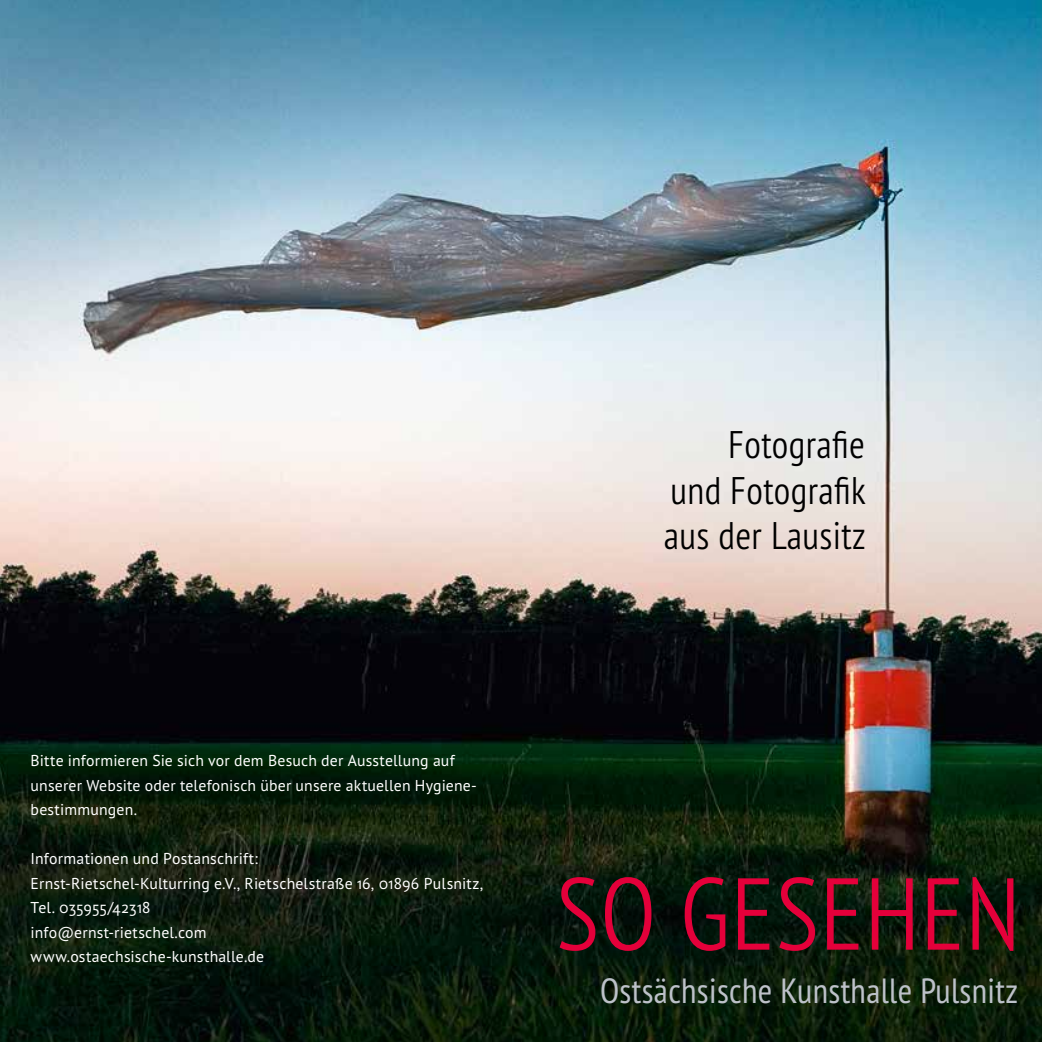
<style>
.page{position:relative;width:1042px;height:1042px;background:#fff}
.page>*{position:absolute;margin:0;border:0;box-sizing:border-box;transform-origin:0 0}
.t1{font:300 condensed 101.85px "PT Sans Pro";letter-spacing:.01em;color:#e4003a}
.t2{font:300 condensed 38.5px/45.5px "PT Sans Pro";letter-spacing:.01em;color:#000;text-align:justify}
.t3{font:condensed 35px "PT Sans Pro";letter-spacing:.01em;color:#bdc1c9}
.t4{font:15.75px/24.5px "PT Sans Pro";letter-spacing:.01em;color:#fff}
</style>
<div class="page">
<img style="left:0;top:0;width:1042px;height:1042px">
<h2 class="t2" style="left:664px;top:421px;width:203px;text-indent:64px">Fotografie und Fotografik aus der Lausitz</h2>
<p class="t4" style="left:31px;top:748px;width:448px">Bitte informieren Sie sich vor dem Besuch der Ausstellung auf unserer Website oder telefonisch über unsere aktuellen Hygiene&shy;bestimmungen.</p>
<p class="t4" style="left:31px;top:846px;width:454px">Informationen und Postanschrift:<br>Ernst-Rietschel-Kulturring e.V., Rietschelstraße 16, 01896 Pulsnitz, Tel. 035955/42318<br>info@ernst-rietschel.com<br>www.ostaechsische-kunsthalle.de</p>
<h1 class="t1" style="left:556px;top:848px;width:466px">SO GESEHEN</h1>
<h3 class="t3" style="left:600px;top:968px;width:419px">Ostsächsische Kunsthalle Pulsnitz</h3>
</div>
